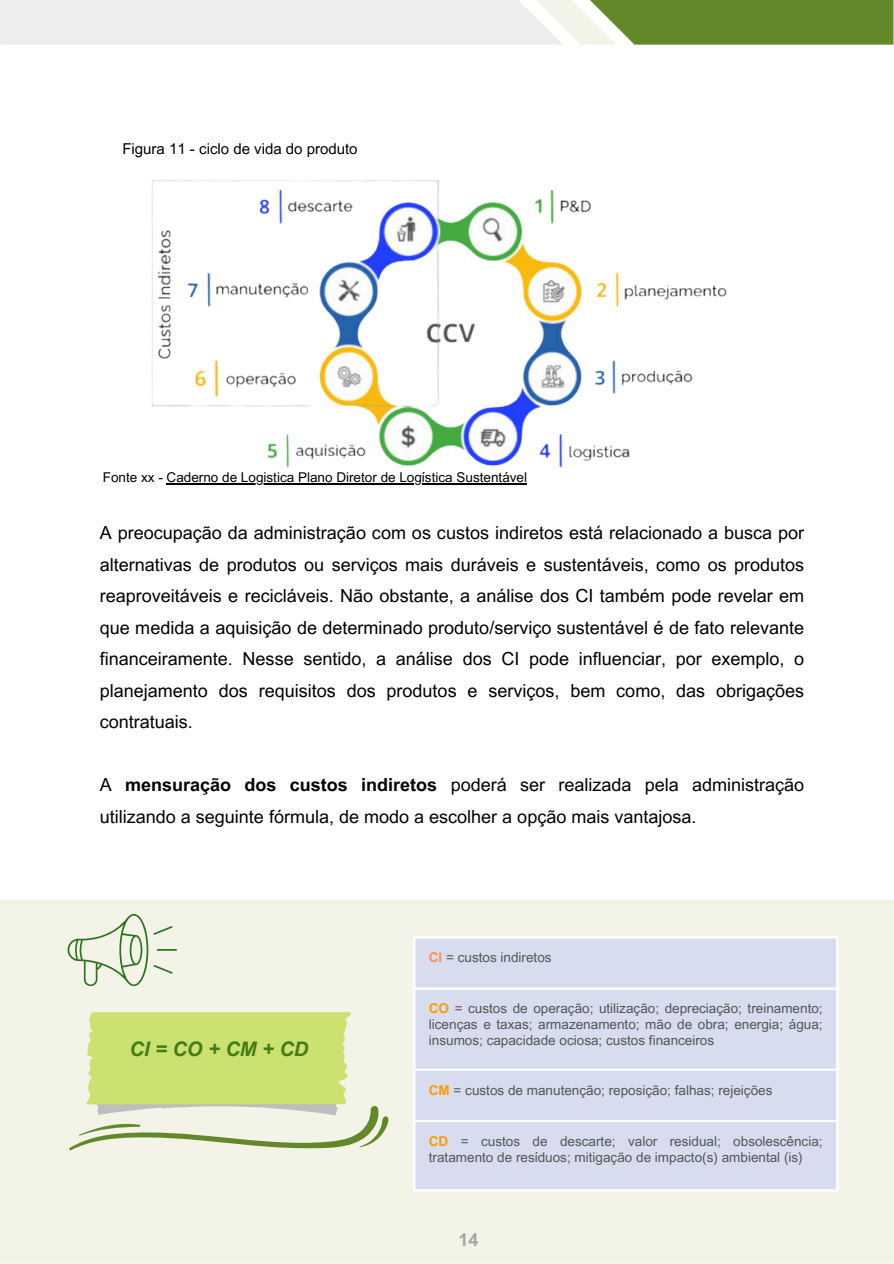
<style>
.page{position:relative;width:894px;height:1264px;background:#fff}
.page>*{position:absolute;margin:0;border:0;box-sizing:border-box;transform-origin:0 0}
.t1{font:italic 700 20.1px "Arial MT Pro";color:#437b17}
.t2{font:18px/31.5px "Arial MT Pro";color:#000;text-align:justify}
.t3{font:700 18px "Arial MT Pro";color:#a6a6a6}
.t4{font:15px "Arial MT Pro";color:#000}
.t5{font:13.5px/15.8px "Arial MT Pro";color:#545454;text-align:justify}
.t6{font:13.5px "Arial MT Pro";color:#000}
.s1{font-weight:700}
.s2{font-weight:700;color:#ff914d}
.s3{font-weight:700;color:#f90}
</style>
<div class="page">
<img style="left:151px;top:180px;width:576px;height:305px">
<div style="left:1px;top:900px;width:892px;height:362px;background:#f3f4e7"></div>
<hr style="left:0;top:901px;width:2px;height:360px;background:#f3f4e7">
<hr style="left:893px;top:901px;width:1px;height:360px;background:#f3f4e7">
<hr style="left:0;top:899px;width:893px;height:2px;background:#f3f4e7">
<hr style="left:0;top:1261px;width:893px;height:2px;background:#f3f4e7">
<svg style="left:0;top:0;width:893px;height:45px;background:#c2ceb0"></svg>
<svg style="left:68px;top:913px;width:109px;height:72px"></svg>
<svg style="left:69px;top:1012px;width:320px;height:138px"></svg>
<hr style="left:167px;top:483px;width:360px;height:1px;background:#000">
<div style="left:415px;top:938px;width:421px;height:251px;background:#d7ddee"></div>
<hr style="left:413px;top:938px;width:2px;height:251px;background:#fff">
<hr style="left:836px;top:938px;width:2px;height:251px;background:#fff">
<hr style="left:413px;top:936px;width:425px;height:2px;background:#fff">
<hr style="left:413px;top:987px;width:425px;height:2px;background:#fff">
<hr style="left:413px;top:1068px;width:425px;height:2px;background:#fff">
<hr style="left:413px;top:1119px;width:425px;height:3px;background:#fff">
<hr style="left:413px;top:1189px;width:425px;height:2px;background:#fff">
<h2 class="t4" style="left:122px;top:143px;width:237px">Figura 11 - ciclo de vida do produto</h2>
<h2 class="t6" style="left:103px;top:472px;width:425px">Fonte xx - Caderno de Logistica Plano Diretor de Logística Sustentável</h2>
<p class="t2" style="left:100px;top:519px;width:705px">A preocupação da administração com os custos indiretos está relacionado a busca por alternativas de produtos ou serviços mais duráveis e sustentáveis, como os produtos reaproveitáveis e recicláveis. Não obstante, a análise dos CI também pode revelar em que medida a aquisição de determinado produto/serviço sustentável é de fato relevante financeiramente. Nesse sentido, a análise dos CI pode influenciar, por exemplo, o planejamento dos requisitos dos produtos e serviços, bem como, das obrigações contratuais.</p>
<p class="t2" style="left:100px;top:771px;width:705px">A <span class="s1">mensuração dos custos indiretos</span> poderá ser realizada pela administração utilizando a seguinte fórmula, de modo a escolher a opção mais vantajosa.</p>
<p class="t1" style="left:129px;top:1041px;width:180px">CI=CO+CM+CD</p>
<h1 class="t5" style="left:429px;top:951px;width:124px"><span class="s2">CI</span> = custos indiretos</h1>
<p class="t5" style="left:429px;top:1002px;width:395px"><span class="s3">CO</span> = custos de operação; utilização; depreciação; treinamento; licenças e taxas; armazenamento; mão de obra; energia; água; insumos; capacidade ociosa; custos financeiros</p>
<p class="t5" style="left:429px;top:1083px;width:345px"><span class="s3">CM</span> = custos de manutenção; reposição; falhas; rejeições</p>
<p class="t5" style="left:429px;top:1134px;width:395px"><span class="s3">CD</span> = custos de descarte; valor residual; obsolescência; tratamento de resíduos; mitigação de impacto(s) ambiental (is)</p>
<p class="t3" style="left:458px;top:1232px;width:22px">14</p>
</div>
